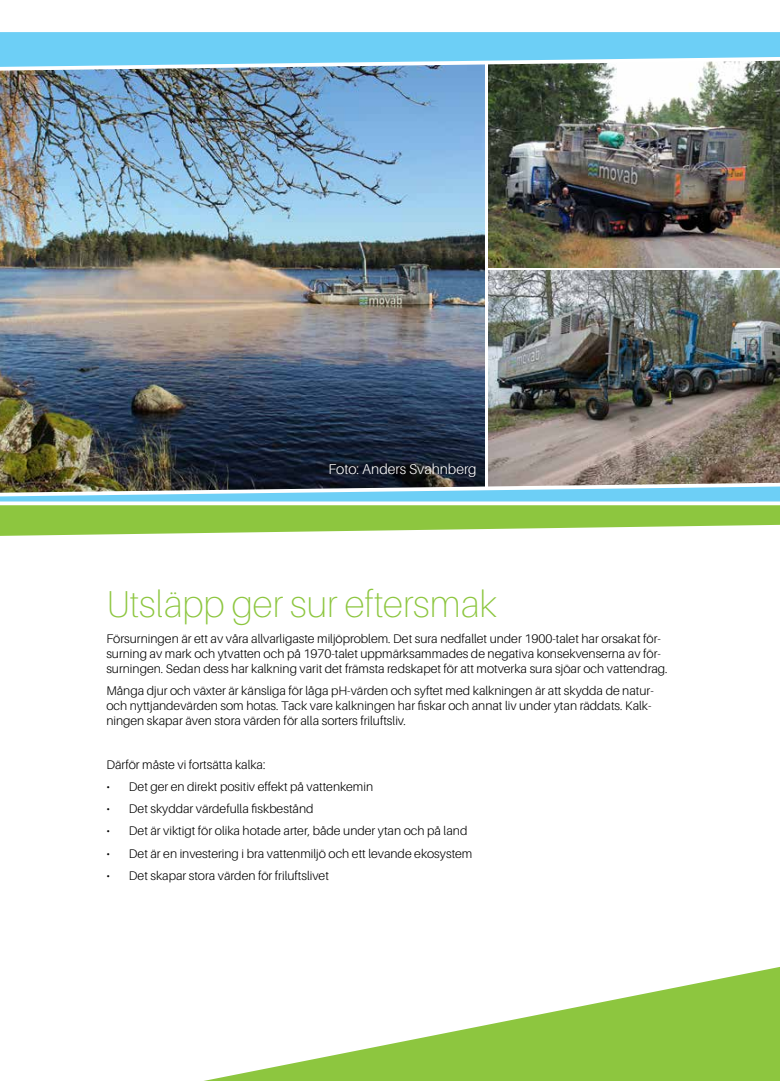
<style>
.page{position:relative;width:780px;height:1081px;background:#fff}
.page>*{position:absolute;margin:0;border:0;box-sizing:border-box;transform-origin:0 0}
.t1{font:100 37.5px "Aileron";color:#8dc63f}
.t2{font:300 14.25px "Aileron";color:#fff}
.t3{font:300 12.5px/15px "Aileron";color:#000}
</style>
<div class="page">
<img style="left:0;top:73px;width:485px;height:388px">
<img style="left:488px;top:73px;width:292px;height:194px">
<img style="left:488px;top:271px;width:292px;height:190px">
<svg style="left:204px;top:967px;width:576px;height:114px"></svg>
<svg style="left:0;top:507px;width:780px;height:29px"></svg>
<img style="left:0;top:461px;width:780px;height:46px">
<svg style="left:0;top:32px;width:780px;height:41px;background:#7fcae7"></svg>
<p class="t2" style="left:328px;top:461px;width:150px">Foto: Anders Svahnberg</p>
<h1 class="t1" style="left:106px;top:584px;width:392px">Utsläpp ger sur eftersmak</h1>
<p class="t3" style="left:106px;top:631px;width:563px">Försurningen är ett av våra allvarligaste miljöproblem. Det sura nedfallet under 1900-talet har orsakat för&shy;surning av mark och ytvatten och på 1970-talet uppmärksammades de negativa konsekvenserna av för&shy;surningen. Sedan dess har kalkning varit det främsta redskapet för att motverka sura sjöar och vattendrag.</p>
<p class="t3" style="left:106px;top:683px;width:549px">Många djur och växter är känsliga för låga pH-värden och syftet med kalkningen är att skydda de natur&shy;och nyttjandevärden som hotas. Tack vare kalkningen har fiskar och annat liv under ytan räddats. Kalk&shy;ningen skapar även stora värden för alla sorters friluftsliv.</p>
<p class="t3" style="left:106px;top:757px;width:161px">Därför måste vi fortsätta kalka:</p>
<p class="t3" style="left:106px;top:779px;width:268px">• Det ger en direkt positiv effekt på vattenkemin</p>
<p class="t3" style="left:106px;top:801px;width:209px">• Det skyddar värdefulla fiskbestånd</p>
<p class="t3" style="left:106px;top:824px;width:362px">• Det är viktigt för olika hotade arter, både under ytan och på land</p>
<p class="t3" style="left:106px;top:846px;width:367px">• Det är en investering i bra vattenmiljö och ett levande ekosystem</p>
<p class="t3" style="left:106px;top:868px;width:224px">• Det skapar stora värden för friluftslivet</p>
</div>
